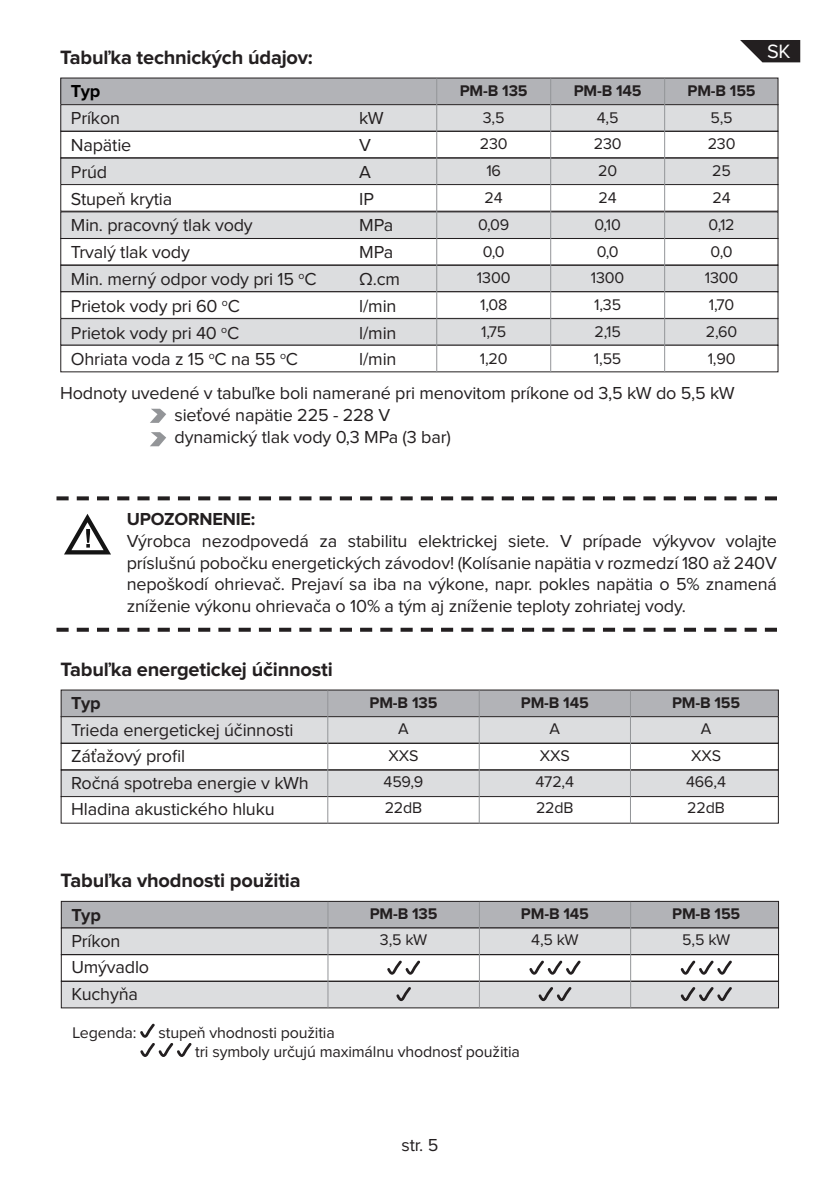
<style>
.page{position:relative;width:840px;height:1191px;background:#fff}
.page>*{position:absolute;margin:0;border:0;box-sizing:border-box;transform-origin:0 0}
.t1{font:700 20px "Proxima Nova";letter-spacing:-.01em;color:#231f20}
.t2{font:20px "Proxima Nova";color:#fff}
.t3{font:18px/26.4px "Proxima Nova";letter-spacing:-.01em;color:#231f20}
.t4{font:700 18px "Proxima Nova";letter-spacing:-.01em;color:#231f20}
.t5{font:700 18px "Proxima Nova";color:#000}
.t6{font:16px/26.8px "Proxima Nova";letter-spacing:-.01em;color:#231f20;text-align:center}
.t7{font:700 16px "Proxima Nova";letter-spacing:-.01em;color:#231f20}
</style>
<div class="page">
<svg style="left:740px;top:40px;width:59px;height:22px"></svg>
<svg style="left:64px;top:514px;width:47px;height:40px"></svg>
<svg style="left:56px;top:496px;width:720px;height:4px"></svg>
<svg style="left:56px;top:628px;width:720px;height:4px"></svg>
<svg style="left:140px;top:1023px;width:51px;height:34px"></svg>
<div style="left:61px;top:690px;width:717px;height:26px;background:#b2b3b7"></div>
<div style="left:61px;top:78px;width:716px;height:27px;background:#b2b3b7"></div>
<div style="left:61px;top:901px;width:717px;height:27px;background:#b2b3b7"></div>
<div style="left:61px;top:901px;width:717px;height:27px;border:1px solid #231f20"></div>
<div style="left:61px;top:770px;width:717px;height:26px;background:#dcdddf"></div>
<div style="left:61px;top:158px;width:716px;height:26px;background:#dcdddf"></div>
<div style="left:61px;top:265px;width:716px;height:27px;background:#dcdddf"></div>
<div style="left:60px;top:265px;width:717px;height:27px;border:1px solid #231f20"></div>
<div style="left:61px;top:319px;width:716px;height:26px;background:#dcdddf"></div>
<div style="left:61px;top:981px;width:717px;height:27px;background:#dcdddf"></div>
<div style="left:61px;top:981px;width:717px;height:27px;border:1px solid #231f20"></div>
<div style="left:61px;top:716px;width:717px;height:27px;background:#dcdddf"></div>
<div style="left:61px;top:716px;width:717px;height:27px;border:1px solid #231f20"></div>
<div style="left:61px;top:105px;width:716px;height:26px;background:#dcdddf"></div>
<div style="left:60px;top:104px;width:717px;height:28px;border:1px solid #231f20"></div>
<div style="left:61px;top:212px;width:716px;height:26px;background:#dcdddf"></div>
<div style="left:60px;top:211px;width:717px;height:28px;border:1px solid #231f20"></div>
<div style="left:61px;top:928px;width:717px;height:26px;background:#dcdddf"></div>
<div style="left:61px;top:927px;width:717px;height:28px;border:1px solid #231f20"></div>
<div style="left:61px;top:796px;width:717px;height:27px;border:1px solid #231f20"></div>
<div style="left:60px;top:184px;width:717px;height:27px;border:1px solid #231f20"></div>
<div style="left:60px;top:291px;width:717px;height:28px;border:1px solid #231f20"></div>
<div style="left:60px;top:345px;width:717px;height:27px;border:1px solid #231f20"></div>
<div style="left:61px;top:743px;width:717px;height:27px;border:1px solid #231f20"></div>
<div style="left:60px;top:131px;width:717px;height:27px;border:1px solid #231f20"></div>
<div style="left:60px;top:238px;width:717px;height:27px;border:1px solid #231f20"></div>
<div style="left:61px;top:954px;width:717px;height:27px;border:1px solid #231f20"></div>
<svg style="left:150px;top:409px;width:16px;height:14px"></svg>
<svg style="left:150px;top:432px;width:16px;height:14px"></svg>
<svg style="left:387px;top:960px;width:33px;height:14px"></svg>
<svg style="left:396px;top:987px;width:15px;height:14px"></svg>
<svg style="left:529px;top:960px;width:51px;height:14px"></svg>
<svg style="left:538px;top:987px;width:33px;height:14px"></svg>
<svg style="left:680px;top:960px;width:51px;height:14px"></svg>
<svg style="left:680px;top:987px;width:51px;height:14px"></svg>
<hr style="left:327px;top:690px;width:1px;height:133px;background:#939598">
<hr style="left:436px;top:78px;width:1px;height:294px;background:#939598">
<hr style="left:327px;top:902px;width:1px;height:105px;background:#939598">
<hr style="left:478px;top:690px;width:1px;height:133px;background:#939598">
<hr style="left:550px;top:78px;width:1px;height:294px;background:#939598">
<hr style="left:478px;top:902px;width:1px;height:105px;background:#939598">
<hr style="left:629px;top:690px;width:1px;height:133px;background:#939598">
<hr style="left:663px;top:78px;width:1px;height:294px;background:#939598">
<hr style="left:629px;top:902px;width:1px;height:105px;background:#939598">
<p class="t1" style="left:60px;top:48px;width:254px">Tabuľka technických údajov:</p>
<p class="t5" style="left:71px;top:83px;width:31px">Typ</p>
<p class="t3" style="left:71px;top:106px;width:51px">Príkon</p>
<p class="t3" style="left:359px;top:106px;width:26px">kW</p>
<p class="t3" style="left:71px;top:132px;width:62px">Napätie</p>
<p class="t3" style="left:359px;top:132px;width:13px">V</p>
<p class="t3" style="left:71px;top:159px;width:38px">Prúd</p>
<p class="t3" style="left:359px;top:159px;width:13px">A</p>
<p class="t3" style="left:71px;top:186px;width:103px">Stupeň krytia</p>
<p class="t3" style="left:359px;top:186px;width:16px">IP</p>
<p class="t3" style="left:71px;top:213px;width:183px">Min. pracovný tlak vody</p>
<p class="t3" style="left:359px;top:213px;width:35px">MPa</p>
<p class="t3" style="left:71px;top:240px;width:120px">Trvalý tlak vody</p>
<p class="t3" style="left:359px;top:240px;width:35px">MPa</p>
<p class="t3" style="left:71px;top:266px;width:247px">Min. merný odpor vody pri 15 <sup>o</sup>C</p>
<p class="t3" style="left:359px;top:266px;width:42px">Ω.cm</p>
<p class="t3" style="left:71px;top:293px;width:170px">Prietok vody pri 60 <sup>o</sup>C</p>
<p class="t3" style="left:359px;top:293px;width:39px">l/min</p>
<p class="t3" style="left:71px;top:320px;width:170px">Prietok vody pri 40 <sup>o</sup>C</p>
<p class="t3" style="left:359px;top:320px;width:39px">l/min</p>
<p class="t3" style="left:71px;top:347px;width:228px">Ohriata voda z 15 <sup>o</sup>C na 55 <sup>o</sup>C</p>
<p class="t3" style="left:359px;top:347px;width:39px">l/min</p>
<p class="t7" style="left:459px;top:83px;width:69px">PM-B 135</p>
<p class="t6" style="left:476px;top:104px;width:35px">3,5<br>230<br>16<br>24<br>0,09<br>0,0<br>1300<br>1,08<br>1,75<br>1,20</p>
<p class="t7" style="left:573px;top:83px;width:69px">PM-B 145</p>
<p class="t6" style="left:590px;top:104px;width:35px">4,5<br>230<br>20<br>24<br>0,10<br>0,0<br>1300<br>1,35<br>2,15<br>1,55</p>
<p class="t7" style="left:687px;top:83px;width:70px">PM-B 155</p>
<p class="t6" style="left:704px;top:104px;width:35px">5,5<br>230<br>25<br>24<br>0,12<br>0,0<br>1300<br>1,70<br>2,60<br>1,90</p>
<p class="t3" style="left:174px;top:383px;width:561px;line-height:22px;text-indent:-114px">Hodnoty uvedené v tabuľke boli namerané pri menovitom príkone od 3,5 kW do 5,5 kW sieťové napätie 225 - 228 V<br>dynamický tlak vody 0,3 MPa (3 bar)</p>
<p class="t2" style="left:766px;top:42px;width:25px">SK</p>
<p class="t4" style="left:127px;top:511px;width:130px">UPOZORNENIE:</p>
<p class="t3" style="left:127px;top:531px;width:651px;line-height:21.6px;text-align:justify">Výrobca nezodpovedá za stabilitu elektrickej siete. V prípade výkyvov volajte príslušnú pobočku energetických závodov! (Kolísanie napätia v rozmedzí 180 až 240V nepoškodí ohrievač. Prejaví sa iba na výkone, napr. pokles napätia o 5% znamená zníženie výkonu ohrievača o 10% a tým aj zníženie teploty zohriatej vody.</p>
<p class="t1" style="left:60px;top:660px;width:274px">Tabuľka energetickej účinnosti</p>
<p class="t4" style="left:71px;top:695px;width:31px">Typ</p>
<p class="t3" style="left:71px;top:717px;width:239px">Trieda energetickej účinnosti<br>Záťažový profil<br>Ročná spotreba energie v kWh<br>Hladina akustického hluku</p>
<p class="t1" style="left:61px;top:871px;width:241px">Tabuľka vhodnosti použitia</p>
<p class="t4" style="left:71px;top:906px;width:31px">Typ</p>
<p class="t3" style="left:71px;top:928px;width:79px">Príkon<br>Umývadlo<br>Kuchyňa</p>
<p class="t7" style="left:369px;top:695px;width:69px">PM-B 135</p>
<p class="t6" style="left:383px;top:716px;width:41px">A<br>XXS<br>459,9<br>22dB</p>
<p class="t7" style="left:369px;top:906px;width:69px">PM-B 135</p>
<p class="t6" style="left:380px;top:927px;width:49px">3,5 kW</p>
<p class="t7" style="left:520px;top:695px;width:69px">PM-B 145</p>
<p class="t6" style="left:535px;top:716px;width:40px">A<br>XXS<br>472,4<br>22dB</p>
<p class="t7" style="left:520px;top:906px;width:69px">PM-B 145</p>
<p class="t6" style="left:531px;top:927px;width:49px">4,5 kW</p>
<p class="t6" style="left:72px;top:1019px;width:65px">Legenda:</p>
<p class="t6" style="left:195px;top:1023px;width:326px;line-height:19.2px;text-align:left;text-indent:-37px">stupeň vhodnosti použitia<br>tri symboly určujú maximálnu vhodnosť použitia</p>
<p class="t3" style="left:401px;top:1132px;width:38px">str. 5</p>
<p class="t7" style="left:671px;top:695px;width:70px">PM-B 155</p>
<p class="t6" style="left:685px;top:716px;width:41px">A<br>XXS<br>466,4<br>22dB</p>
<p class="t7" style="left:671px;top:906px;width:70px">PM-B 155</p>
<p class="t6" style="left:682px;top:927px;width:49px">5,5 kW</p>
</div>
